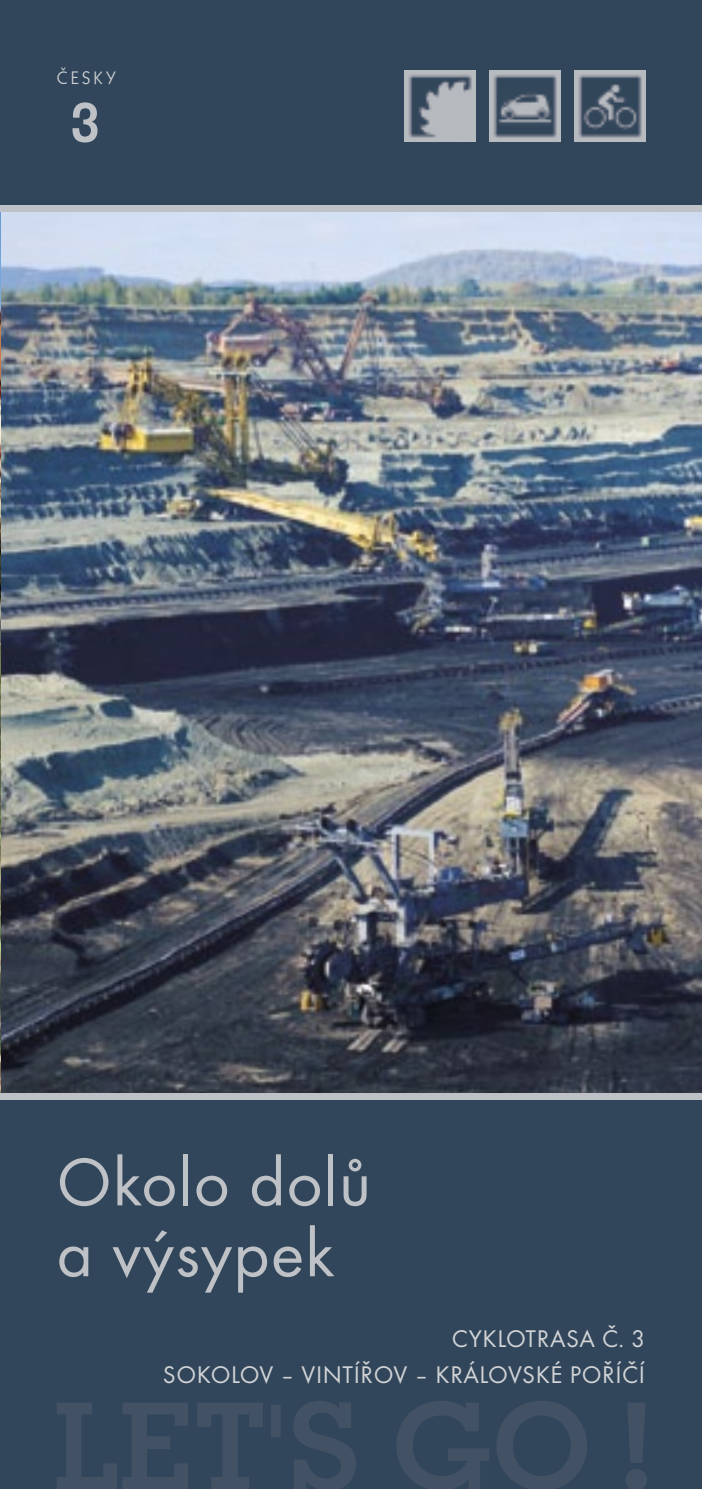
<style>
.page{position:relative;width:702px;height:1489px;background:#fff}
.page>*{position:absolute;margin:0;border:0;box-sizing:border-box;transform-origin:0 0}
.t1{font:70px/70.8px "Futura TCE";letter-spacing:.01em;color:#bec1c5}
.t2{font:700 55px "Geometric Slab 703 AT";color:#bec1c5}
.t3{font:25px/35.5px "Futura TCE";letter-spacing:.025em;color:#d1d3d6;text-align:right}
.t4{font:17.5px "Geometric 231 AT Roman C";letter-spacing:.18em;color:#d1d3d6}
</style>
<div class="page">
<div style="left:0;top:0;width:702px;height:1488px;background:#31465a"></div>
<svg style="left:57px;top:1400px;width:590px;height:88px;background:#374a5e"></svg>
<img style="left:1px;top:212px;width:701px;height:880px">
<img style="left:0;top:206px;width:1px;height:437px">
<img style="left:0;top:643px;width:1px;height:455px">
<div style="left:0;top:1092px;width:702px;height:6px;background:#bec1c5"></div>
<div style="left:0;top:206px;width:702px;height:6px;background:#bec1c5"></div>
<img style="left:574px;top:71px;width:71px;height:71px">
<img style="left:489px;top:71px;width:71px;height:71px">
<img style="left:404px;top:71px;width:71px;height:71px">
<p class="t4" style="left:57px;top:66px;width:61px">ČESKY</p>
<h2 class="t2" style="left:70px;top:89px;width:31px">3</h2>
<h1 class="t1" style="left:56px;top:1146px;width:316px">Okolo dolů a výsypek</h1>
<p class="t3" style="left:163px;top:1320px;width:484px">CYKLOTRASA Č. 3<br>SOKOLOV – VINTÍŘOV – KRÁLOVSKÉ POŘÍČÍ</p>
</div>
